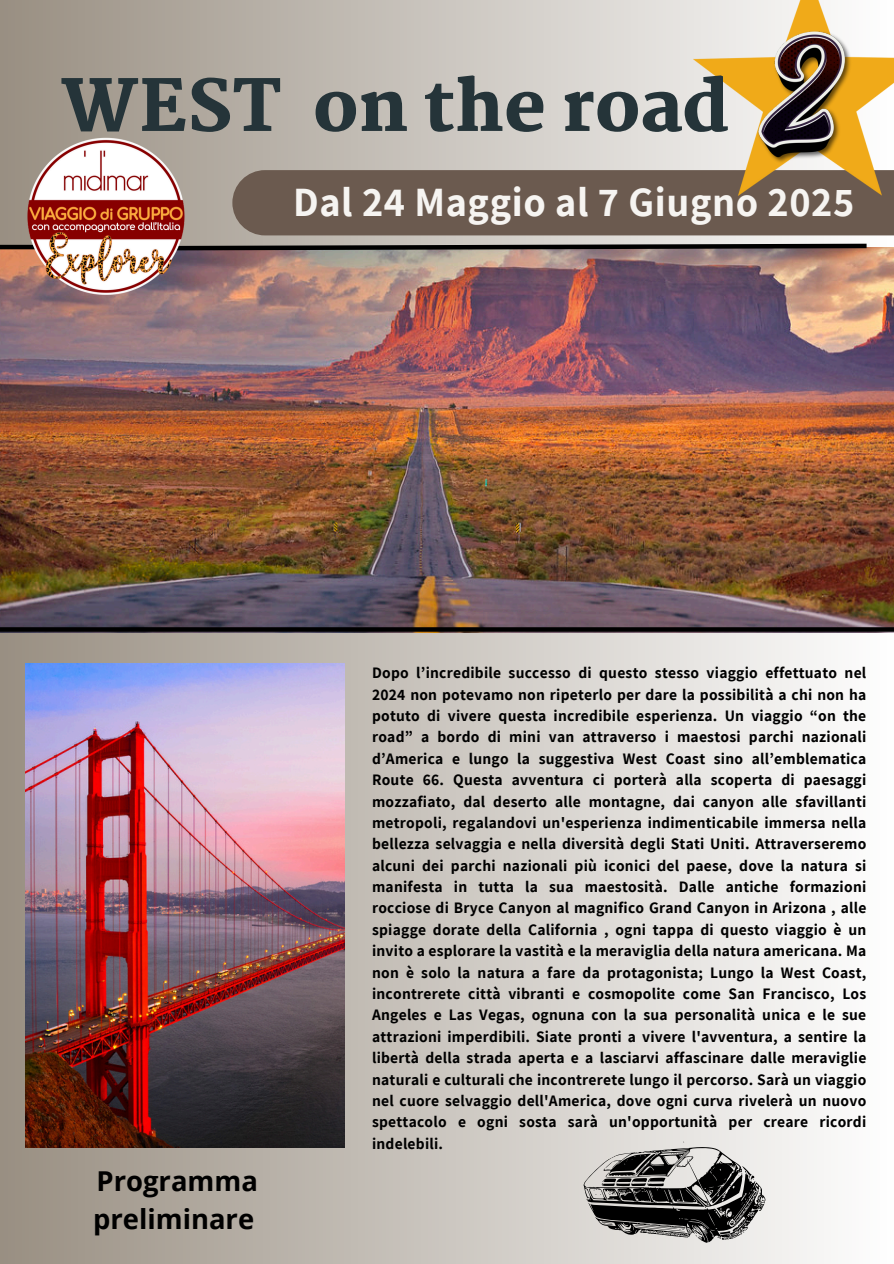
<style>
.page{position:relative;width:894px;height:1264px;background:#fff}
.page>*{position:absolute;margin:0;border:0;box-sizing:border-box;transform-origin:0 0}
.t1{font:800 69.75px "Martel";color:#253439}
.t2{font:700 40.5px "Assistant";letter-spacing:.015em;color:#f6f4f1}
.t3{font:700 27.45px/38px "Open Sans";color:#000}
.t4{font:700 15.6px/21.3px "Assistant";letter-spacing:.015em;color:#000;text-align:justify}
</style>
<div class="page">
<div style="left:0;top:0;width:893px;height:1263px;background:linear-gradient(to right,#988e81,#fefefe)"></div>
<img style="left:0;top:247px;width:893px;height:385px">
<img style="left:26px;top:664px;width:318px;height:483px">
<svg style="left:574px;top:1102px;width:202px;height:161px"></svg>
<div style="left:232px;top:170px;width:661px;height:65px;background:#6b5a4f"></div>
<svg style="left:0;top:627px;width:893px;height:4px;fill:#000"></svg>
<svg style="left:185px;top:241px;width:685px;height:12px"></svg>
<hr style="left:0;top:245px;width:41px;height:4px;background:#000">
<img style="left:26px;top:136px;width:159px;height:160px">
<img style="left:693px;top:0;width:200px;height:195px">
<img style="left:756px;top:30px;width:95px;height:135px">
<p class="t1" style="left:61px;top:66px;width:669px">WEST on the road</p>
<h3 class="t2" style="left:293px;top:174px;width:562px">Dal 24 Maggio al 7 Giugno 2025</h3>
<p class="t3" style="left:93px;top:1160px;width:166px">Programma preliminare</p>
<p class="t4" style="left:372px;top:661px;width:495px">Dopo l’incredibile successo di questo stesso viaggio effettuato nel 2024 non potevamo non ripeterlo per dare la possibilità a chi non ha potuto di vivere questa incredibile esperienza. Un viaggio “on the road” a bordo di mini van attraverso i maestosi parchi nazionali d’America e lungo la suggestiva West Coast sino all’emblematica Route 66. Questa avventura ci porterà alla scoperta di paesaggi mozzafiato, dal deserto alle montagne, dai canyon alle sfavillanti metropoli, regalandovi un'esperienza indimenticabile immersa nella bellezza selvaggia e nella diversità degli Stati Uniti. Attraverseremo alcuni dei parchi nazionali più iconici del paese, dove la natura si manifesta in tutta la sua maestosità. Dalle antiche formazioni rocciose di Bryce Canyon al magnifico Grand Canyon in Arizona , alle spiagge dorate della California , ogni tappa di questo viaggio è un invito a esplorare la vastità e la meraviglia della natura americana. Ma non è solo la natura a fare da protagonista; Lungo la West Coast, incontrerete città vibranti e cosmopolite come San Francisco, Los Angeles e Las Vegas, ognuna con la sua personalità unica e le sue attrazioni imperdibili. Siate pronti a vivere l'avventura, a sentire la libertà della strada aperta e a lasciarvi affascinare dalle meraviglie naturali e culturali che incontrerete lungo il percorso. Sarà un viaggio nel cuore selvaggio dell'America, dove ogni curva rivelerà un nuovo spettacolo e ogni sosta sarà un'opportunità per creare ricordi indelebili.</p>
</div>
